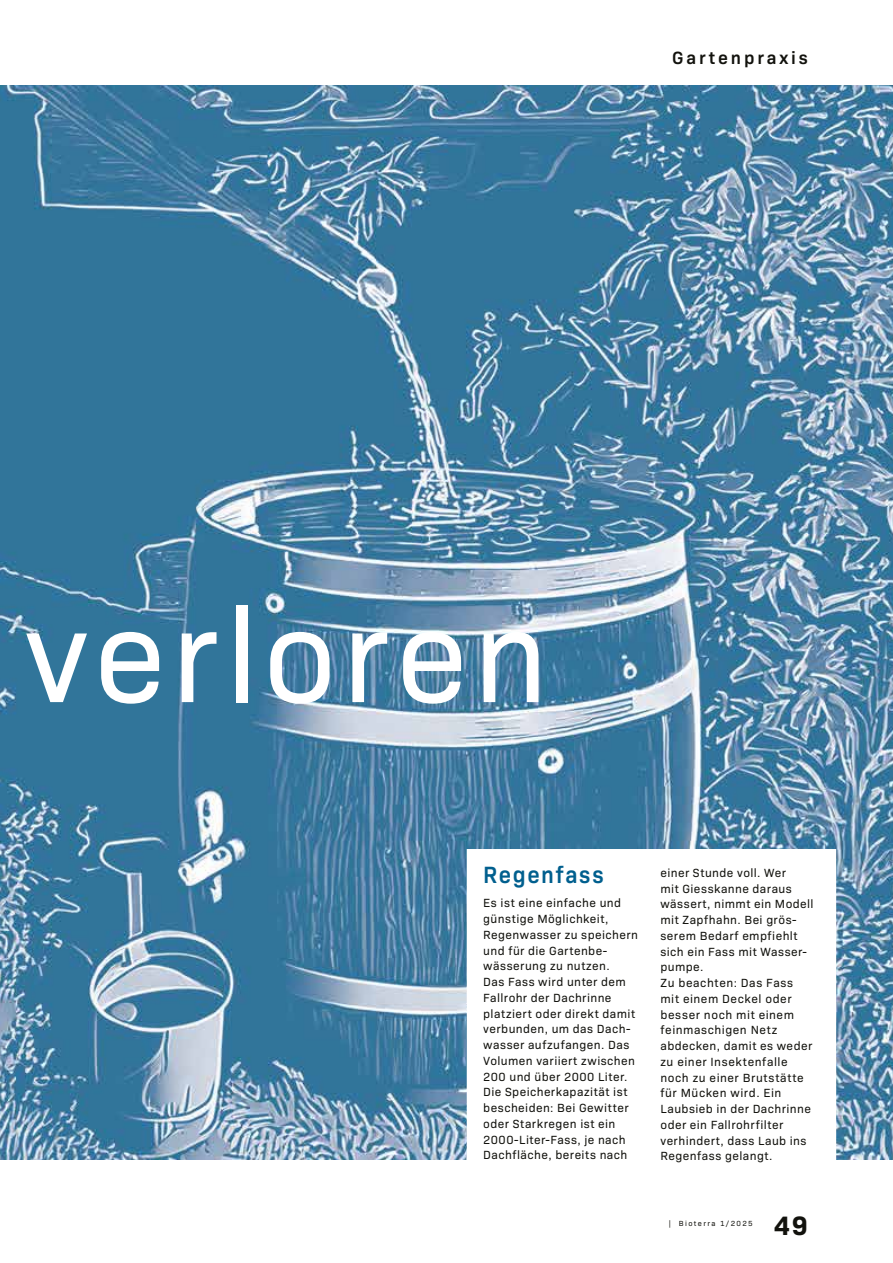
<style>
.page{position:relative;width:893px;height:1263px;background:#fff}
.page>*{position:absolute;margin:0;border:0;box-sizing:border-box;transform-origin:0 0}
.t1{font:132.9px "Bio Sans";letter-spacing:.03em;color:#fff}
.t2{font:700 27px "Bio Sans";color:#12120d}
.t3{font:600 23.85px "Bio Sans";letter-spacing:.07em;color:#005f8e;scale:.94 1}
.t4{font:600 18px "Bio Sans";letter-spacing:.16em;color:#12120d}
.t5{font:12px/15.8px "Bio Sans";letter-spacing:.04em;color:#12120d}
.t6{font:7.5px "Bio Sans";letter-spacing:.18em;color:#12120d}
</style>
<div class="page">
<img style="left:0;top:85px;width:893px;height:1074px">
<div style="left:475px;top:857px;width:353px;height:321px;background:#fff"></div>
<h3 class="t4" style="left:672px;top:44px;width:137px">Gartenpraxis</h3>
<h1 class="t1" style="left:25px;top:558px;width:525px">verloren</h1>
<h3 class="t3" style="left:483px;top:856px;width:130px">Regenfass</h3>
<p class="t5" style="left:483px;top:894px;width:156px">Es ist eine einfache und günstige Möglichkeit,<br>Regenwasser zu speichern und für die Gartenbe&shy;wässerung zu nutzen.<br>Das Fass wird unter dem<br>Fallrohr der Dachrinne platziert oder direkt damit verbunden, um das Dach&shy;wasser aufzufangen. Das<br>Volumen variiert zwischen<br>200 und über 2000 Liter.<br>Die Speicherkapazität ist bescheiden: Bei Gewitter oder Starkregen ist ein<br>2000-Liter-Fass, je nach<br>Dachfläche, bereits nach</p>
<p class="t5" style="left:660px;top:864px;width:155px">einer Stunde voll. Wer<br>mit Giesskanne daraus wässert, nimmt ein Modell mit Zapfhahn. Bei grös&shy;serem Bedarf empfiehlt sich ein Fass mit Wasser&shy;pumpe.<br>Zu beachten: Das Fass mit einem Deckel oder besser noch mit einem feinmaschigen Netz abdecken, damit es weder zu einer Insektenfalle noch zu einer Brutstätte für Mücken wird. Ein<br>Laubsieb in der Dachrinne oder ein Fallrohrfilter verhindert, dass Laub ins<br>Regenfass gelangt.</p>
<p class="t6" style="left:669px;top:1218px;width:85px">| Bioterra 1/2025</p>
<h2 class="t2" style="left:774px;top:1205px;width:36px">49</h2>
</div>
